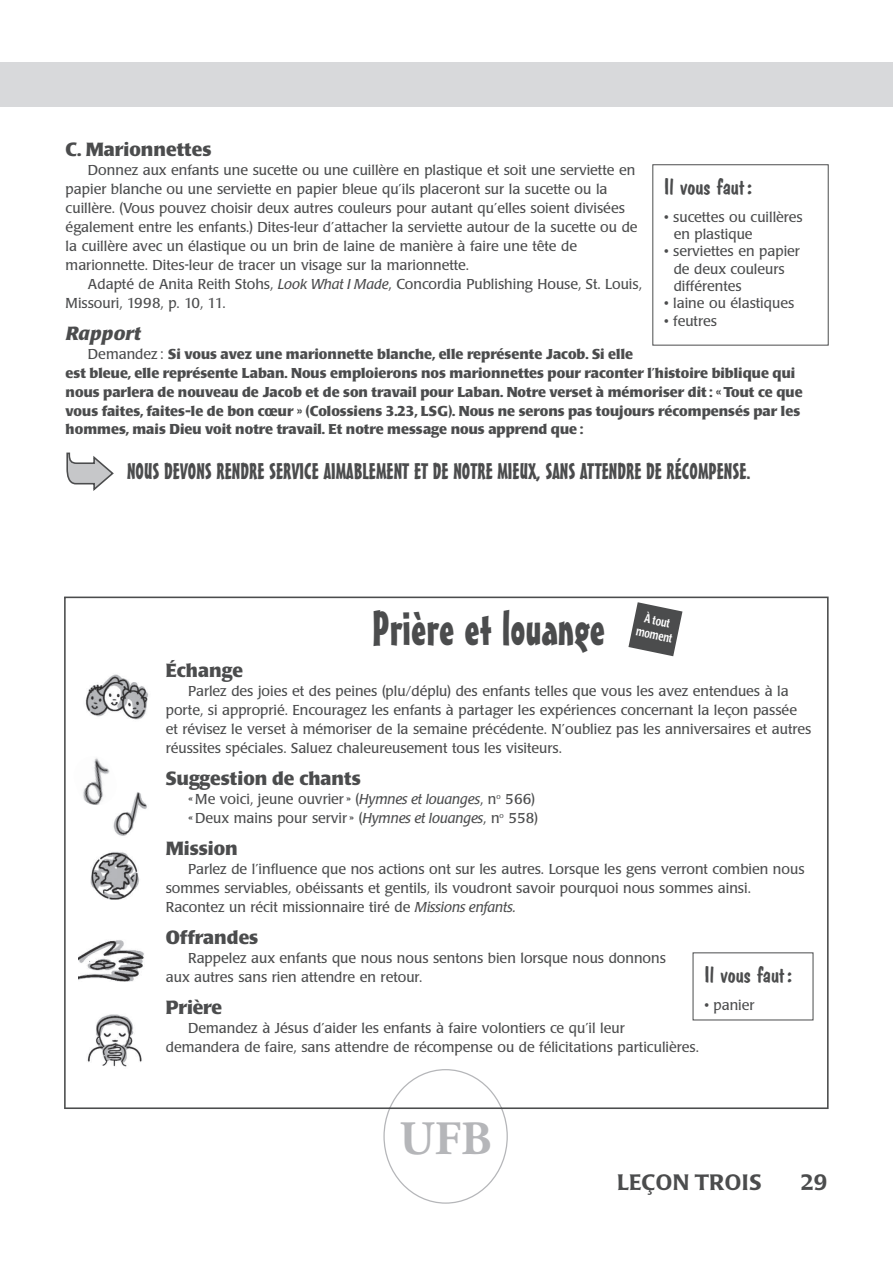
<style>
.page{position:relative;width:893px;height:1263px;background:#fff}
.page>*{position:absolute;margin:0;border:0;box-sizing:border-box;transform-origin:0 0}
.t1{font:700 47.85px "Adobe Garamond Pro";color:#b5b6b9}
.t2{font:47.25px "Mister Earl BT";color:#4b4c4d}
.t3{font:22.05px "Mister Earl BT";color:#4b4c4d}
.t4{font:22.05px "Dom Casual D";color:#4b4c4d;scale:1.05 1}
.t5{font:500 22.05px "Poppl Laudatio";letter-spacing:.02em;color:#4b4c4d}
.t6{font:700 18.9px "Poppl Laudatio";color:#4b4c4d}
.t7{font:italic 700 18.9px "Poppl Laudatio";color:#4b4c4d}
.t8{font:14.25px/18.9px "Poppl Laudatio";color:#4b4c4d}
.t9{font:700 14.25px/18.9px "Poppl Laudatio";color:#4b4c4d}
.t10{font:500 12.15px/14.5px "Poppl Laudatio";color:#fff;text-align:center;scale:.74 1}
.s1{font-style:italic}
.s2{font-weight:400}
</style>
<div class="page">
<div style="left:0;top:62px;width:893px;height:45px;background:#d8d9db"></div>
<svg style="left:66px;top:452px;width:48px;height:39px"></svg>
<div style="left:652px;top:164px;width:176px;height:182px;border:1px solid #4b4c4d"></div>
<svg style="left:64px;top:597px;width:764px;height:512px"></svg>
<img style="left:78px;top:670px;width:76px;height:55px">
<img style="left:71px;top:754px;width:48px;height:54px">
<img style="left:89px;top:850px;width:51px;height:51px">
<img style="left:78px;top:937px;width:70px;height:49px">
<img style="left:86px;top:1012px;width:57px;height:56px">
<img style="left:110px;top:790px;width:40px;height:50px;border-radius:20px">
<svg style="left:628px;top:602px;width:54px;height:54px"></svg>
<svg style="left:383px;top:1069px;width:125px;height:135px"></svg>
<h3 class="t6" style="left:66px;top:142px;width:147px">C. Marionnettes</h3>
<p class="t8" style="left:66px;top:162px;width:573px;text-indent:22px">Donnez aux enfants une sucette ou une cuillère en plastique et soit une serviette en papier blanche ou une serviette en papier bleue qu’ils placeront sur la sucette ou la cuillère. (Vous pouvez choisir deux autres couleurs pour autant qu’elles soient divisées également entre les enfants.) Dites-leur d’attacher la serviette autour de la sucette ou de la cuillère avec un élastique ou un brin de laine de manière à faire une tête de marionnette. Dites-leur de tracer un visage sur la marionnette.</p>
<p class="t8" style="left:66px;top:276px;width:578px;text-indent:22px">Adapté de Anita Reith Stohs, <span class="s1">Look What I Made</span>, Concordia Publishing House, St. Louis,<br>Missouri, 1998, p. 10, 11.</p>
<h3 class="t7" style="left:66px;top:326px;width:77px">Rapport</h3>
<p class="t9" style="left:66px;top:346px;width:738px;text-indent:22px"><span class="s2">Demandez :</span> Si vous avez une marionnette blanche, elle représente Jacob. Si elle<br>est bleue, elle représente Laban. Nous emploierons nos marionnettes pour raconter l’histoire biblique qui nous parlera de nouveau de Jacob et de son travail pour Laban. Notre verset à mémoriser dit : « Tout ce que vous faites, faites-le de bon cœur » (Colossiens 3.23, LSG). Nous ne serons pas toujours récompensés par les hommes, mais Dieu voit notre travail. Et notre message nous apprend que :</p>
<h3 class="t3" style="left:127px;top:463px;width:625px">NOUS DEVONS RENDRE SERVICE AIMABLEMENT ET DE NOTRE MIEUX, SANS ATTENDRE DE RÉCOMPENSE.</h3>
<h3 class="t4" style="left:664px;top:174px;width:85px">Il vous faut :</h3>
<p class="t8" style="left:674px;top:209px;width:131px;line-height:17.4px;text-indent:-9px">• sucettes ou cuillères en plastique</p>
<p class="t8" style="left:674px;top:244px;width:128px;line-height:17.4px;text-indent:-9px">• serviettes en papier de deux couleurs différentes</p>
<p class="t8" style="left:664px;top:295px;width:132px">• laine ou élastiques</p>
<p class="t8" style="left:664px;top:313px;width:54px">• feutres</p>
<h2 class="t2" style="left:372px;top:611px;width:235px">Prière et louange</h2>
<p class="t10" style="left:640px;top:611px;width:51px;rotate:12deg">À tout moment</p>
<h3 class="t6" style="left:166px;top:663px;width:79px">Échange</h3>
<p class="t8" style="left:166px;top:683px;width:647px;text-indent:22px">Parlez des joies et des peines (plu/déplu) des enfants telles que vous les avez entendues à la porte, si approprié. Encouragez les enfants à partager les expériences concernant la leçon passée et révisez le verset à mémoriser de la semaine précédente. N’oubliez pas les anniversaires et autres réussites spéciales. Saluez chaleureusement tous les visiteurs.</p>
<h3 class="t6" style="left:166px;top:771px;width:196px">Suggestion de chants</h3>
<p class="t8" style="left:188px;top:791px;width:351px">« Me voici, jeune ouvrier » (<span class="s1">Hymnes et louanges</span>, n<sup>o</sup> 566) « Deux mains pour servir » (<span class="s1">Hymnes et louanges</span>, n<sup>o</sup> 558)</p>
<h3 class="t6" style="left:166px;top:841px;width:74px">Mission</h3>
<p class="t8" style="left:166px;top:861px;width:640px;text-indent:22px">Parlez de l’influence que nos actions ont sur les autres. Lorsque les gens verront combien nous sommes serviables, obéissants et gentils, ils voudront savoir pourquoi nous sommes ainsi.<br>Racontez un récit missionnaire tiré de <span class="s1">Missions enfants.</span></p>
<h3 class="t6" style="left:166px;top:930px;width:94px">Offrandes</h3>
<p class="t8" style="left:166px;top:950px;width:502px;text-indent:22px">Rappelez aux enfants que nous nous sentons bien lorsque nous donnons aux autres sans rien attendre en retour.</p>
<h3 class="t6" style="left:166px;top:1000px;width:58px">Prière</h3>
<p class="t8" style="left:166px;top:1020px;width:535px;text-indent:22px">Demandez à Jésus d’aider les enfants à faire volontiers ce qu’il leur demandera de faire, sans attendre de récompense ou de félicitations particulières.</p>
<h3 class="t4" style="left:704px;top:962px;width:85px">Il vous faut :</h3>
<p class="t8" style="left:704px;top:997px;width:52px">• panier</p>
<h1 class="t1" style="left:399px;top:1110px;width:94px">UFB</h1>
<h3 class="t5" style="left:617px;top:1173px;width:146px">LEÇON TROIS</h3>
<h3 class="t5" style="left:800px;top:1173px;width:28px">29</h3>
</div>
